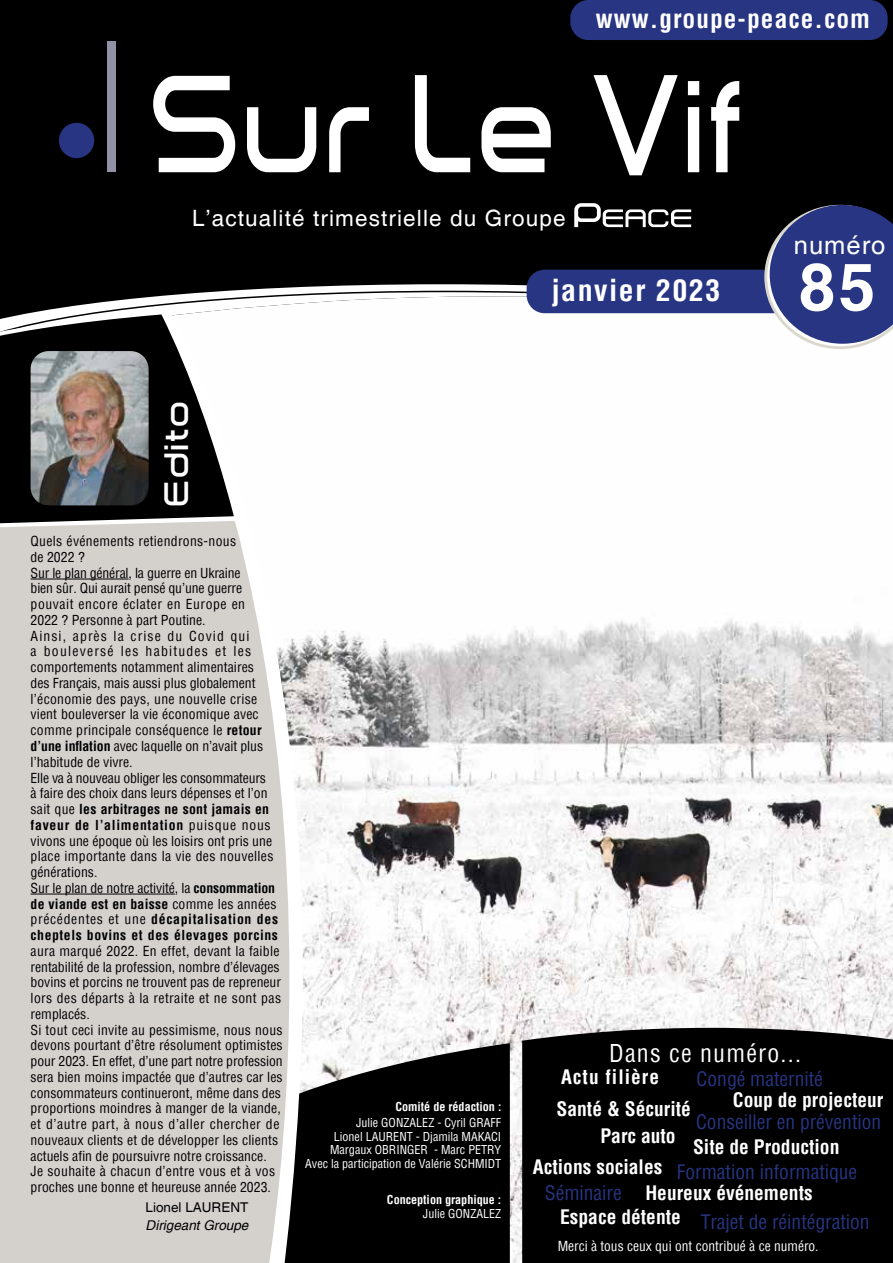
<style>
.page{position:relative;width:893px;height:1263px;background:#fff}
.page>*{position:absolute;margin:0;border:0;box-sizing:border-box;transform-origin:0 0}
.t1{font:126.3px "Dekers Bold";color:#fff;scale:.79 1}
.t2{font:700 66px "Helvetica";color:#fff}
.t3{font:33px "Dekers Bold";letter-spacing:.05em;color:#fff}
.t4{font:700 condensed 29.1px "Helvetica";letter-spacing:.05em;color:#fff}
.t5{font:700 condensed 25.5px "Helvetica";letter-spacing:.04em;color:#fff}
.t6{font:25.5px "Helvetica";letter-spacing:.04em;color:#fff}
.t7{font:condensed 24px "Helvetica";letter-spacing:.05em;color:#fff}
.t8{font:22.5px "Helvetica";letter-spacing:.05em;color:#fff}
.t9{font:700 condensed 19.5px/32.2px "Helvetica";color:#fff}
.t10{font:condensed 19.5px "Helvetica";color:#283583}
.t11{font:condensed 13.5px/15.8px "Helvetica";letter-spacing:.005em;color:#000}
.t12{font:condensed 13.5px "Helvetica";color:#fff}
.t13{font:italic 13.5px/14.7px "Helvetica";color:#000}
.t14{font:13.5px/14.7px "Helvetica";color:#000}
.t15{font:condensed 12px/13.5px "Helvetica";color:#fff;text-align:right}
.t16{font:700 condensed 12px "Helvetica";color:#fff}
.s1{font-size:133.5px}
.s2{font-size:134.55px}
.s3{font-weight:700}
</style>
<div class="page">
<div style="left:0;top:0;width:893px;height:54px;background:#000"></div>
<div style="left:570px;top:0;width:318px;height:40px;background:#283583;border-radius:18px"></div>
<div style="left:0;top:58px;width:893px;height:231px;background:#000"></div>
<img style="left:0;top:296px;width:893px;height:840px">
<div style="left:527px;top:270px;width:277px;height:43px;background:#283583;border-radius:18px"></div>
<svg style="left:764px;top:205px;width:129px;height:144px"></svg>
<svg style="left:0;top:310px;width:303px;height:733px"></svg>
<svg style="left:0;top:315px;width:289px;height:948px;background:#d7d4d1"></svg>
<svg style="left:0;top:330px;width:236px;height:198px"></svg>
<svg style="left:0;top:314px;width:234px;height:210px;fill:#000"></svg>
<div style="left:59px;top:123px;width:35px;height:35px;background:#283583;border-radius:50%"></div>
<div style="left:107px;top:42px;width:8px;height:130px;background:#9091a4"></div>
<svg style="left:574px;top:203px;width:117px;height:24px"></svg>
<img style="left:31px;top:351px;width:118px;height:154px">
<img style="left:510px;top:1136px;width:12px;height:127px">
<svg style="left:280px;top:1043px;width:230px;height:220px;background:#252525"></svg>
<div style="left:522px;top:1028px;width:371px;height:235px;background:#000"></div>
<hr style="left:31px;top:579px;width:98px;height:1px;background:#000">
<hr style="left:31px;top:894px;width:144px;height:1px;background:#000">
<h3 class="t5" style="left:596px;top:1px;width:276px">www.groupe-peace.com</h3>
<h1 class="t1" style="left:150px;top:55px;width:750px"><span class="s1">S</span>ur <span class="s2">L</span>e <span class="s2">V</span>if</h1>
<h3 class="t8" style="left:192px;top:205px;width:375px">L’actualité trimestrielle du Groupe</h3>
<h3 class="t3" style="left:157px;top:507px;width:107px;rotate:-90deg">Edito</h3>
<h3 class="t4" style="left:551px;top:271px;width:170px">janvier 2023</h3>
<h3 class="t6" style="left:794px;top:230px;width:93px">numéro</h3>
<h2 class="t2" style="left:799px;top:247px;width:78px">85</h2>
<p class="t11" style="left:31px;top:533px;width:249px">Quels événements retiendrons-nous<br>de 2022 ?<br>Sur le plan général, la guerre en Ukraine<br>bien sûr. Qui aurait pensé qu’une guerre pouvait encore éclater en Europe en<br>2022 ? Personne à part Poutine.<br>Ainsi, après la crise du Covid qui<br>a bouleversé les habitudes et les comportements notamment alimentaires<br>des Français, mais aussi plus globalement l’économie des pays, une nouvelle crise vient bouleverser la vie économique avec comme principale conséquence le <span class="s3">retour d’une inflation</span> avec laquelle on n’avait plus l’habitude de vivre.<br>Elle va à nouveau obliger les consommateurs<br>à faire des choix dans leurs dépenses et l’on sait que <span class="s3">les arbitrages ne sont jamais en faveur de l’alimentation</span> puisque nous vivons une époque où les loisirs ont pris une place importante dans la vie des nouvelles générations.<br>Sur le plan de notre activité, la <span class="s3">consommation de viande est en baisse</span> comme les années précédentes et une <span class="s3">décapitalisation des cheptels bovins et des élevages porcins</span></p>
<p class="t11" style="left:31px;top:943px;width:254px">aura marqué 2022. En effet, devant la faible rentabilité de la profession, nombre d’élevages bovins et porcins ne trouvent pas de repreneur lors des départs à la retraite et ne sont pas remplacés.<br>Si tout ceci invite au pessimisme, nous nous devons pourtant d’être résolument optimistes pour 2023. En effet, d’une part notre profession sera bien moins impactée que d’autres car les consommateurs continueront, même dans des proportions moindres à manger de la viande, et d’autre part, à nous d’aller chercher de nouveaux clients et de développer les clients actuels afin de poursuivre notre croissance.<br>Je souhaite à chacun d’entre vous et à vos proches une bonne et heureuse année 2023.</p>
<p class="t14" style="left:146px;top:1181px;width:117px;text-indent:12px">Lionel LAURENT<br>Lionel LAURENT</p>
<p class="t13" style="left:146px;top:1199px;width:117px;text-indent:12px">Dirigeant Groupe<br>Dirigeant Groupe</p>
<p class="t16" style="left:395px;top:1099px;width:107px">Comité de rédaction :</p>
<p class="t15" style="left:305px;top:1116px;width:198px">Julie GONZALEZ - Cyril GRAFF<br>Lionel LAURENT - Djamila MAKACI<br>Margaux OBRINGER - Marc PETRY<br>Avec la participation de Valérie SCHMIDT</p>
<p class="t16" style="left:387px;top:1191px;width:116px">Conception graphique :</p>
<p class="t15" style="left:423px;top:1207px;width:80px">Julie GONZALEZ</p>
<h3 class="t7" style="left:609px;top:1038px;width:193px">Dans ce numéro...</h3>
<h3 class="t9" style="left:557px;top:1061px;width:136px">Actu filière<br>Santé &amp; Sécurité</h3>
<h3 class="t9" style="left:600px;top:1120px;width:77px">Parc auto</h3>
<h3 class="t10" style="left:697px;top:1066px;width:128px">Congé maternité</h3>
<h3 class="t9" style="left:733px;top:1084px;width:152px">Coup de projecteur</h3>
<h3 class="t10" style="left:696px;top:1109px;width:187px">Conseiller en prévention</h3>
<h3 class="t9" style="left:693px;top:1130px;width:148px">Site de Production</h3>
<h3 class="t9" style="left:533px;top:1150px;width:131px">Actions sociales</h3>
<h3 class="t10" style="left:545px;top:1180px;width:78px">Séminaire</h3>
<h3 class="t10" style="left:677px;top:1159px;width:182px">Formation informatique</h3>
<h3 class="t9" style="left:645px;top:1177px;width:169px">Heureux événements</h3>
<h3 class="t9" style="left:560px;top:1201px;width:122px">Espace détente</h3>
<h3 class="t10" style="left:701px;top:1209px;width:170px">Trajet de réintégration</h3>
<p class="t12" style="left:558px;top:1237px;width:262px">Merci à tous ceux qui ont contribué à ce numéro.</p>
</div>
